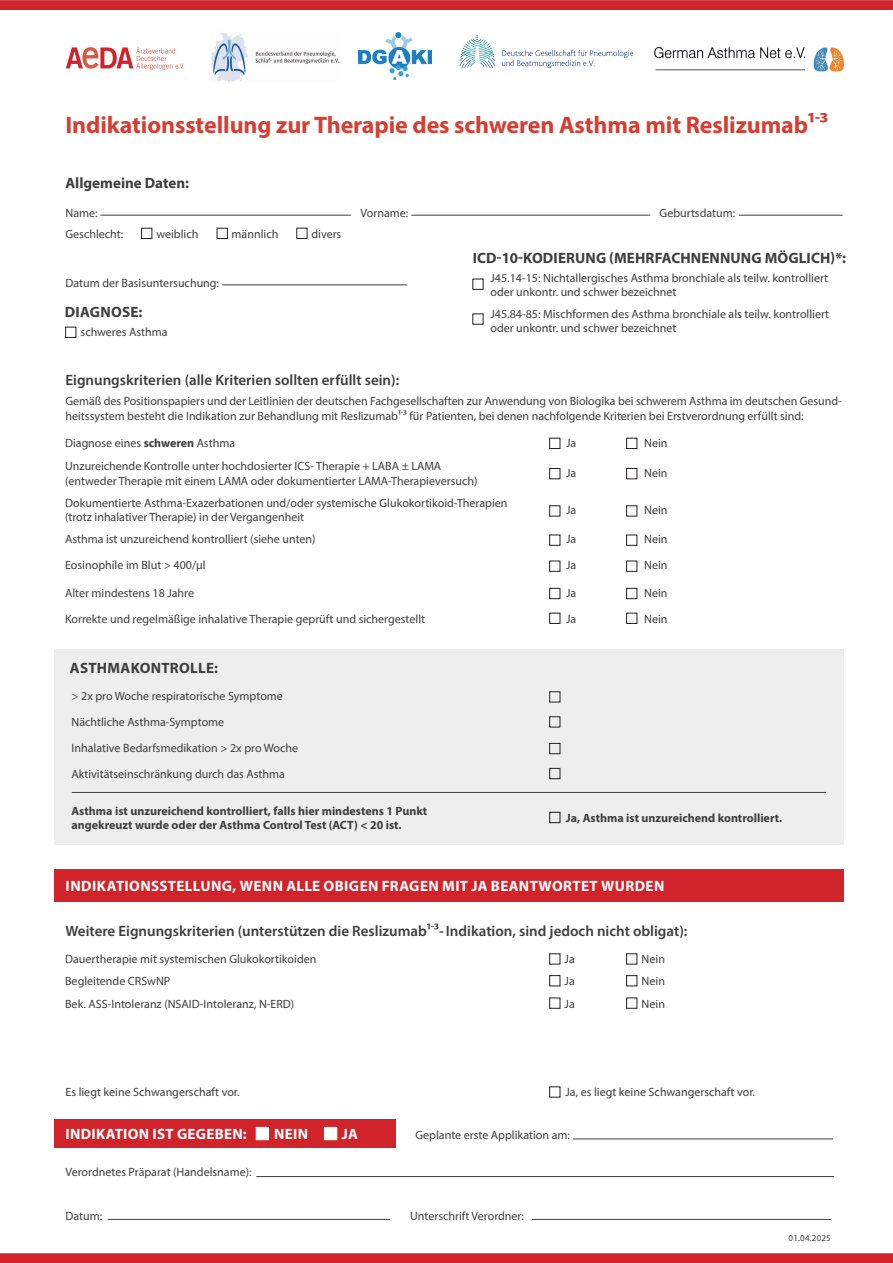
<style>
.page{position:relative;width:893px;height:1263px;background:#fff}
.page>*{position:absolute;margin:0;border:0;box-sizing:border-box;transform-origin:0 0}
.t1{font:700 24px "Myriad Pro";letter-spacing:-.005em;color:#d53f33}
.t2{font:600 15px "Myriad Pro";color:#3e3e3f}
.t3{font:700 15px "Myriad Pro";letter-spacing:.02em;color:#fff}
.t4{font:700 15px "Myriad Pro";letter-spacing:.01em;color:#3e3e3f}
.t5{font:12px/13.5px "Myriad Pro";color:#3e3e3f}
.t6{font:700 12px/14.4px "Myriad Pro";color:#3e3e3f}
.t7{font:9px "Myriad Pro";color:#3e3e3f}
.s1{font-weight:700}
</style>
<div class="page">
<div style="left:54px;top:649px;width:790px;height:196px;background:#eeeeef"></div>
<div style="left:54px;top:869px;width:790px;height:33px;background:#d1232a"></div>
<div style="left:54px;top:1119px;width:341px;height:29px;background:#d1232a"></div>
<hr style="left:72px;top:792px;width:754px;height:1px;background:#3e3e3f">
<img style="left:358px;top:32px;width:73px;height:48px">
<hr style="left:100px;top:215px;width:251px;height:1px;background:#3e3e3f">
<hr style="left:222px;top:285px;width:185px;height:1px;background:#3e3e3f">
<hr style="left:256px;top:1176px;width:578px;height:1px;background:#3e3e3f">
<hr style="left:108px;top:1219px;width:282px;height:1px;background:#3e3e3f">
<hr style="left:532px;top:1219px;width:299px;height:1px;background:#3e3e3f">
<hr style="left:411px;top:215px;width:239px;height:1px;background:#3e3e3f">
<hr style="left:739px;top:215px;width:104px;height:1px;background:#3e3e3f">
<div style="left:141px;top:228px;width:11px;height:11px;border:1px solid #231f20"></div>
<div style="left:217px;top:228px;width:11px;height:11px;border:1px solid #231f20"></div>
<div style="left:297px;top:228px;width:10px;height:11px;border:1px solid #231f20"></div>
<div style="left:65px;top:327px;width:11px;height:11px;border:1px solid #231f20"></div>
<div style="left:473px;top:279px;width:10px;height:11px;border:1px solid #231f20"></div>
<div style="left:549px;top:438px;width:11px;height:11px;border:1px solid #231f20"></div>
<div style="left:549px;top:468px;width:11px;height:11px;border:1px solid #231f20"></div>
<div style="left:549px;top:505px;width:11px;height:11px;border:1px solid #231f20"></div>
<div style="left:549px;top:535px;width:11px;height:10px;border:1px solid #231f20"></div>
<div style="left:549px;top:561px;width:11px;height:10px;border:1px solid #231f20"></div>
<div style="left:549px;top:588px;width:11px;height:11px;border:1px solid #231f20"></div>
<div style="left:549px;top:613px;width:11px;height:11px;border:1px solid #231f20"></div>
<div style="left:626px;top:438px;width:11px;height:11px;border:1px solid #231f20"></div>
<div style="left:626px;top:468px;width:11px;height:11px;border:1px solid #231f20"></div>
<div style="left:626px;top:505px;width:11px;height:11px;border:1px solid #231f20"></div>
<div style="left:626px;top:535px;width:11px;height:10px;border:1px solid #231f20"></div>
<div style="left:626px;top:561px;width:11px;height:10px;border:1px solid #231f20"></div>
<div style="left:626px;top:588px;width:11px;height:11px;border:1px solid #231f20"></div>
<div style="left:626px;top:613px;width:11px;height:11px;border:1px solid #231f20"></div>
<div style="left:549px;top:691px;width:11px;height:11px;border:1px solid #231f20"></div>
<div style="left:549px;top:716px;width:11px;height:11px;border:1px solid #231f20"></div>
<div style="left:549px;top:743px;width:11px;height:11px;border:1px solid #231f20"></div>
<div style="left:549px;top:768px;width:11px;height:11px;border:1px solid #231f20"></div>
<div style="left:549px;top:812px;width:11px;height:11px;border:1px solid #231f20"></div>
<div style="left:549px;top:1086px;width:11px;height:11px;border:1px solid #231f20"></div>
<div style="left:256px;top:1127px;width:13px;height:13px;background:#fff;border:1px solid #fff"></div>
<div style="left:324px;top:1127px;width:13px;height:13px;background:#fff;border:1px solid #fff"></div>
<hr style="left:573px;top:1139px;width:260px;height:1px;background:#3e3e3f">
<svg style="left:66px;top:47px;width:118px;height:23px"></svg>
<img style="left:211px;top:32px;width:128px;height:51px">
<img style="left:654px;top:46px;width:190px;height:26px">
<svg style="left:502px;top:50px;width:131px;height:18px"></svg>
<svg style="left:465px;top:35px;width:24px;height:12px"></svg>
<div style="left:1px;top:1px;width:891px;height:8px;background:#d1232a"></div>
<div style="left:0;top:0;width:893px;height:10px;border:2px solid #d1232a"></div>
<svg style="left:0;top:1253px;width:893px;height:10px;background:#d2282f"></svg>
<div style="left:549px;top:953px;width:11px;height:11px;border:1px solid #231f20"></div>
<div style="left:549px;top:975px;width:11px;height:11px;border:1px solid #231f20"></div>
<div style="left:626px;top:953px;width:11px;height:11px;border:1px solid #231f20"></div>
<div style="left:626px;top:975px;width:11px;height:11px;border:1px solid #231f20"></div>
<div style="left:549px;top:998px;width:11px;height:10px;border:1px solid #231f20"></div>
<div style="left:626px;top:998px;width:11px;height:10px;border:1px solid #231f20"></div>
<h1 class="t1" style="left:65px;top:109px;width:764px">Indikationsstellung zur Therapie des schweren Asthma mit Reslizumab1-3</h1>
<p class="t4" style="left:65px;top:173px;width:125px">Allgemeine Daten:</p>
<p class="t5" style="left:65px;top:206px;width:34px">Name:</p>
<p class="t5" style="left:360px;top:206px;width:49px">Vorname:</p>
<p class="t5" style="left:659px;top:206px;width:77px">Geburtsdatum:</p>
<p class="t5" style="left:65px;top:227px;width:59px">Geschlecht:</p>
<p class="t5" style="left:156px;top:227px;width:44px">weiblich</p>
<p class="t5" style="left:232px;top:227px;width:48px">männlich</p>
<p class="t5" style="left:311px;top:227px;width:31px">divers</p>
<p class="t5" style="left:65px;top:276px;width:155px">Datum der Basisuntersuchung:</p>
<p class="t4" style="left:65px;top:302px;width:79px">DIAGNOSE:</p>
<p class="t5" style="left:81px;top:325px;width:88px">schweres Asthma</p>
<p class="t4" style="left:473px;top:248px;width:375px">ICD-10-KODIERUNG (MEHRFACHNENNUNG MÖGLICH)*:</p>
<p class="t5" style="left:490px;top:271px;width:339px">J45.14-15: Nichtallergisches Asthma bronchiale als teilw. kontrolliert oder unkontr. und schwer bezeichnet</p>
<p class="t5" style="left:490px;top:307px;width:340px">J45.84-85: Mischformen des Asthma bronchiale als teilw. kontrolliert oder unkontr. und schwer bezeichnet</p>
<p class="t2" style="left:65px;top:371px;width:335px">Eignungskriterien (alle Kriterien sollten erfüllt sein):</p>
<p class="t5" style="left:65px;top:393px;width:778px;line-height:15px">Gemäß des Positionspapiers und der Leitlinien der deutschen Fachgesellschaften zur Anwendung von Biologika bei schwerem Asthma im deutschen Gesund&shy;heitssystem besteht die Indikation zur Behandlung mit Reslizumab1-3 für Patienten, bei denen nachfolgende Kriterien bei Erstverordnung erfüllt sind:</p>
<p class="t5" style="left:65px;top:436px;width:172px">Diagnose eines <span class="s1">schweren</span> Asthma</p>
<p class="t5" style="left:566px;top:436px;width:12px">Ja</p>
<p class="t5" style="left:644px;top:436px;width:25px">Nein</p>
<p class="t5" style="left:65px;top:459px;width:414px;line-height:14.4px">Unzureichende Kontrolle unter hochdosierter ICS- Therapie + LABA ± LAMA (entweder Therapie mit einem LAMA oder dokumentierter LAMA-Therapieversuch)</p>
<p class="t5" style="left:566px;top:466px;width:12px">Ja</p>
<p class="t5" style="left:644px;top:466px;width:25px">Nein</p>
<p class="t5" style="left:65px;top:495px;width:444px;line-height:14.4px">Dokumentierte Asthma-Exazerbationen und/oder systemische Glukokortikoid-Therapien (trotz inhalativer Therapie) in der Vergangenheit</p>
<p class="t5" style="left:566px;top:503px;width:12px">Ja</p>
<p class="t5" style="left:644px;top:503px;width:25px">Nein</p>
<p class="t5" style="left:65px;top:532px;width:252px">Asthma ist unzureichend kontrolliert (siehe unten)</p>
<p class="t5" style="left:566px;top:532px;width:12px">Ja</p>
<p class="t5" style="left:644px;top:532px;width:25px">Nein</p>
<p class="t5" style="left:65px;top:558px;width:142px">Eosinophile im Blut &gt; 400/µl</p>
<p class="t5" style="left:566px;top:558px;width:12px">Ja</p>
<p class="t5" style="left:644px;top:558px;width:25px">Nein</p>
<p class="t5" style="left:65px;top:586px;width:130px">Alter mindestens 18 Jahre</p>
<p class="t5" style="left:566px;top:586px;width:12px">Ja</p>
<p class="t5" style="left:644px;top:586px;width:25px">Nein</p>
<p class="t5" style="left:65px;top:612px;width:361px">Korrekte und regelmäßige inhalative Therapie geprüft und sichergestellt</p>
<p class="t5" style="left:566px;top:612px;width:12px">Ja</p>
<p class="t5" style="left:644px;top:612px;width:25px">Nein</p>
<p class="t4" style="left:70px;top:658px;width:150px">ASTHMAKONTROLLE:</p>
<p class="t5" style="left:71px;top:683px;width:213px;line-height:25.7px">&gt; 2x pro Woche respiratorische Symptome<br>Nächtliche Asthma-Symptome</p>
<p class="t5" style="left:71px;top:735px;width:228px;line-height:26px">Inhalative Bedarfsmedikation &gt; 2x pro Woche<br>Aktivitätseinschränkung durch das Asthma</p>
<p class="t6" style="left:71px;top:803px;width:357px">Asthma ist unzureichend kontrolliert, falls hier mindestens 1 Punkt angekreuzt wurde oder der Asthma Control Test (ACT) &lt; 20 ist.</p>
<p class="t6" style="left:566px;top:810px;width:218px">Ja, Asthma ist unzureichend kontrolliert.</p>
<p class="t3" style="left:66px;top:876px;width:600px">INDIKATIONSSTELLUNG, WENN ALLE OBIGEN FRAGEN MIT JA BEANTWORTET WURDEN</p>
<p class="t2" style="left:65px;top:921px;width:623px">Weitere Eignungskriterien (unterstützen die Reslizumab1-3- Indikation, sind jedoch nicht obligat):</p>
<p class="t5" style="left:65px;top:952px;width:253px">Dauertherapie mit systemischen Glukokortikoiden</p>
<p class="t5" style="left:565px;top:952px;width:12px">Ja</p>
<p class="t5" style="left:642px;top:952px;width:25px">Nein</p>
<p class="t5" style="left:65px;top:974px;width:107px">Begleitende CRSwNP</p>
<p class="t5" style="left:565px;top:974px;width:12px">Ja</p>
<p class="t5" style="left:642px;top:974px;width:25px">Nein</p>
<p class="t5" style="left:65px;top:997px;width:231px">Bek. ASS-Intoleranz (NSAID-Intoleranz, N-ERD)</p>
<p class="t5" style="left:565px;top:997px;width:12px">Ja</p>
<p class="t5" style="left:642px;top:997px;width:25px">Nein</p>
<p class="t5" style="left:65px;top:1085px;width:176px">Es liegt keine Schwangerschaft vor.</p>
<p class="t5" style="left:565px;top:1085px;width:191px">Ja, es liegt keine Schwangerschaft vor.</p>
<p class="t3" style="left:66px;top:1124px;width:183px">INDIKATION IST GEGEBEN:</p>
<p class="t3" style="left:274px;top:1124px;width:35px">NEIN</p>
<p class="t3" style="left:342px;top:1124px;width:18px">JA</p>
<p class="t5" style="left:415px;top:1128px;width:156px">Geplante erste Applikation am:</p>
<p class="t5" style="left:65px;top:1165px;width:188px">Verordnetes Präparat (Handelsname):</p>
<p class="t5" style="left:65px;top:1209px;width:38px">Datum:</p>
<p class="t5" style="left:410px;top:1209px;width:115px">Unterschrift Verordner:</p>
<p class="t7" style="left:789px;top:1232px;width:44px">01.04.2025</p>
</div>
